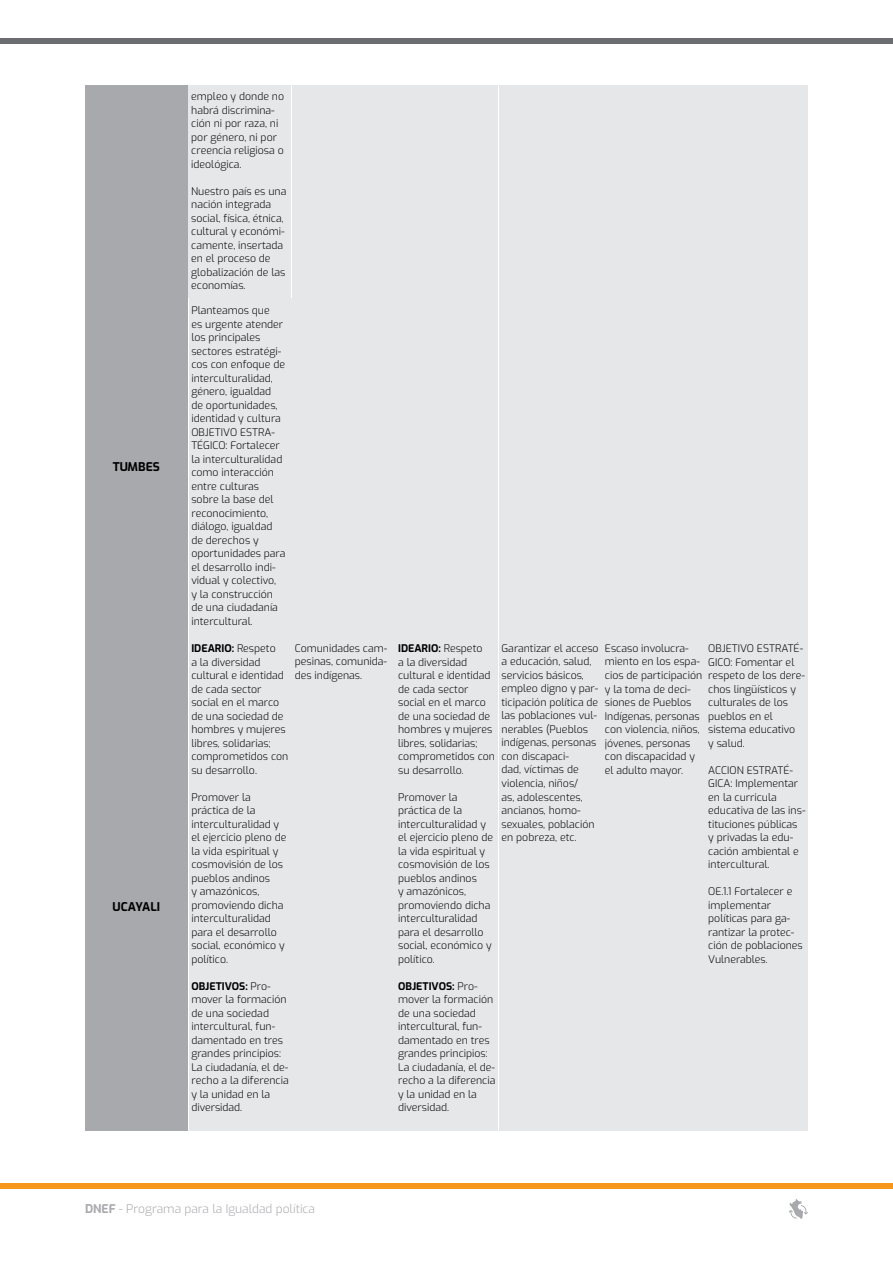
<style>
.page{position:relative;width:893px;height:1263px;background:#fff}
.page>*{position:absolute;margin:0;border:0;box-sizing:border-box;transform-origin:0 0}
.t1{font:300 12px "Exo";color:#a8a9ad}
.t2{font:700 12px "Exo";color:#000001}
.t3{font:300 10.5px/13.5px "Exo";color:#000001}
.s1{font-weight:700}
</style>
<div class="page">
<div style="left:0;top:39px;width:893px;height:5px;background:#6c6d70"></div>
<div style="left:0;top:1183px;width:893px;height:5px;background:#f7971d"></div>
<svg style="left:789px;top:1199px;width:19px;height:20px"></svg>
<div style="left:85px;top:85px;width:102px;height:213px;background:#a8a9ad"></div>
<div style="left:189px;top:85px;width:102px;height:213px;background:#e6e7e9"></div>
<div style="left:292px;top:85px;width:102px;height:213px;background:#e6e7e9"></div>
<div style="left:395px;top:85px;width:103px;height:213px;background:#e6e7e9"></div>
<div style="left:499px;top:85px;width:102px;height:213px;background:#e6e7e9"></div>
<div style="left:602px;top:85px;width:103px;height:213px;background:#e6e7e9"></div>
<div style="left:706px;top:85px;width:102px;height:213px;background:#e6e7e9"></div>
<div style="left:85px;top:299px;width:103px;height:337px;background:#a8a9ad"></div>
<div style="left:85px;top:637px;width:103px;height:494px;background:#a8a9ad"></div>
<div style="left:189px;top:299px;width:102px;height:337px;background:#e6e7e9"></div>
<div style="left:189px;top:637px;width:102px;height:494px;background:#e6e7e9"></div>
<div style="left:292px;top:299px;width:103px;height:337px;background:#e6e7e9"></div>
<div style="left:292px;top:637px;width:103px;height:494px;background:#e6e7e9"></div>
<div style="left:396px;top:299px;width:102px;height:337px;background:#e6e7e9"></div>
<div style="left:396px;top:637px;width:102px;height:494px;background:#e6e7e9"></div>
<div style="left:499px;top:299px;width:102px;height:337px;background:#e6e7e9"></div>
<div style="left:499px;top:637px;width:102px;height:494px;background:#e6e7e9"></div>
<div style="left:602px;top:299px;width:103px;height:337px;background:#e6e7e9"></div>
<div style="left:602px;top:637px;width:103px;height:494px;background:#e6e7e9"></div>
<div style="left:706px;top:299px;width:102px;height:337px;background:#e6e7e9"></div>
<div style="left:706px;top:637px;width:102px;height:494px;background:#e6e7e9"></div>
<p class="t2" style="left:113px;top:458px;width:49px">TUMBES</p>
<p class="t2" style="left:113px;top:898px;width:49px">UCAYALI</p>
<p class="t3" style="left:191px;top:89px;width:94px">empleo y donde no habrá discrimina&shy;ción ni por raza, ni por género, ni por creencia religiosa o ideológica.</p>
<p class="t3" style="left:191px;top:184px;width:97px">Nuestro país es una nación integrada social, física, étnica, cultural y económi&shy;camente, insertada en el proceso de globalización de las economías.</p>
<p class="t3" style="left:191px;top:303px;width:96px">Planteamos que<br>es urgente atender los principales sectores estratégi&shy;cos con enfoque de interculturalidad, género, igualdad de oportunidades, identidad y cultura<br>OBJETIVO ESTRA-<br>TÉGICO: Fortalecer la interculturalidad como interacción entre culturas sobre la base del reconocimiento, diálogo, igualdad de derechos y oportunidades para el desarrollo indi&shy;vidual y colectivo,<br>y la construcción de una ciudadanía intercultural.</p>
<p class="t3" style="left:191px;top:641px;width:98px"><span class="s1">IDEARIO:</span> Respeto<br>a la diversidad cultural e identidad de cada sector social en el marco de una sociedad de hombres y mujeres libres, solidarias; comprometidos con su desarrollo.</p>
<p class="t3" style="left:191px;top:790px;width:97px">Promover la práctica de la interculturalidad y el ejercicio pleno de la vida espiritual y cosmovisión de los pueblos andinos<br>y amazónicos, promoviendo dicha interculturalidad para el desarrollo social, económico y político.</p>
<p class="t3" style="left:191px;top:979px;width:99px"><span class="s1">OBJETIVOS:</span> Pro&shy;mover la formación de una sociedad intercultural, fun&shy;damentado en tres grandes principios:<br>La ciudadanía, el de&shy;recho a la diferencia y la unidad en la diversidad.</p>
<p class="t3" style="left:295px;top:641px;width:94px;text-align:justify">Comunidades cam&shy;pesinas, comunida&shy;des indígenas.</p>
<p class="t3" style="left:501px;top:641px;width:99px">Garantizar el acceso a educación, salud, servicios básicos, empleo digno y par&shy;ticipación política de las poblaciones vul&shy;nerables (Pueblos indígenas, personas con discapaci-<br>dad, víctimas de violencia, niños/<br>as, adolescentes, ancianos, homo&shy;sexuales, población en pobreza, etc.</p>
<p class="t3" style="left:605px;top:641px;width:99px">Escaso involucra&shy;miento en los espa&shy;cios de participación y la toma de deci&shy;siones de Pueblos<br>Indígenas, personas con violencia, niños, jóvenes, personas con discapacidad y el adulto mayor.</p>
<p class="t3" style="left:708px;top:641px;width:98px">OBJETIVO ESTRATÉ-<br>GICO: Fomentar el respeto de los dere&shy;chos lingüísticos y culturales de los pueblos en el sistema educativo<br>y salud.</p>
<p class="t3" style="left:398px;top:641px;width:98px"><span class="s1">IDEARIO:</span> Respeto<br>a la diversidad cultural e identidad de cada sector social en el marco de una sociedad de hombres y mujeres libres, solidarias; comprometidos con su desarrollo.</p>
<p class="t3" style="left:398px;top:790px;width:97px">Promover la práctica de la interculturalidad y el ejercicio pleno de la vida espiritual y cosmovisión de los pueblos andinos<br>y amazónicos, promoviendo dicha interculturalidad para el desarrollo social, económico y político.</p>
<p class="t3" style="left:398px;top:979px;width:99px"><span class="s1">OBJETIVOS:</span> Pro&shy;mover la formación de una sociedad intercultural, fun&shy;damentado en tres grandes principios:<br>La ciudadanía, el de&shy;recho a la diferencia y la unidad en la diversidad.</p>
<p class="t3" style="left:708px;top:762px;width:99px">ACCION ESTRATÉ-<br>GICA: Implementar en la curricula educativa de las ins&shy;tituciones públicas y privadas la edu&shy;cación ambiental e intercultural.</p>
<p class="t3" style="left:708px;top:884px;width:96px">OE.1.1 Fortalecer e implementar políticas para ga&shy;rantizar la protec&shy;ción de poblaciones<br>Vulnerables.</p>
<p class="t1" style="left:85px;top:1200px;width:231px"><span class="s1">DNEF</span> - Programa para la Igualdad política</p>
</div>
